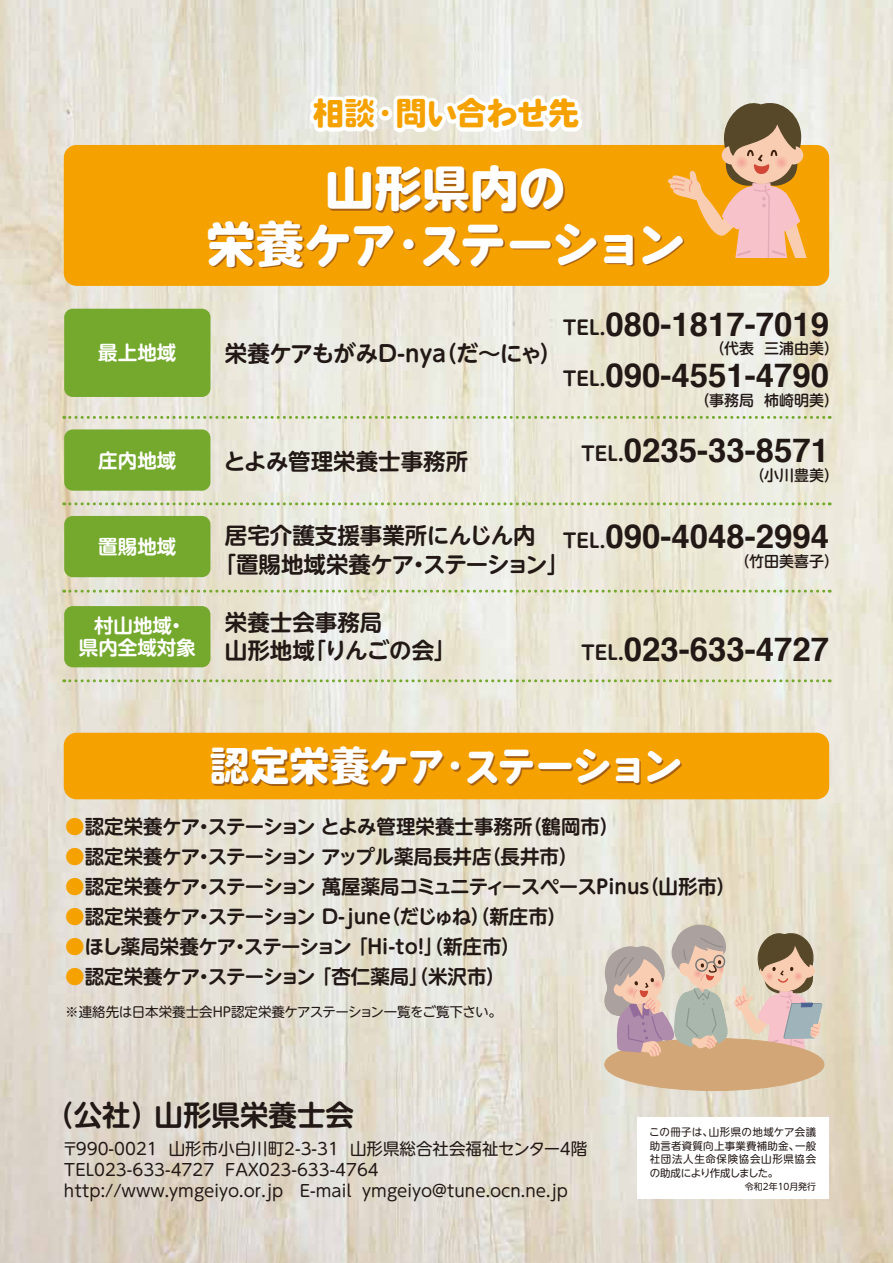
<style>
.page{position:relative;width:893px;height:1263px;background:#fff}
.page>*{position:absolute;margin:0;border:0;box-sizing:border-box;transform-origin:0 0}
.t1{font:700 49.5px/55.5px "VDL V7 Maru Gothic Extra";letter-spacing:-.045em;color:#fff;text-align:center}
.t2{font:700 40.5px "VDL V7 Maru Gothic Extra";letter-spacing:-.065em;color:#fff}
.t3{font:700 33px "Helvetica";color:#221815}
.t4{font:700 31.5px "VDL V7 Maru Gothic Extra";letter-spacing:-.03em;color:#f5a200}
.t5{font:700 28.5px "UD Shin M Go Pr 6 N De";color:#221815}
.t6{font:700 22.5px/28.5px "UD Shin M Go Pr 6 N De";color:#221815}
.t7{font:700 19.5px "UD Shin M Go Pr 6 N De";letter-spacing:-.025em;color:#221815}
.t8{font:700 19.5px "UD Shin M Go Pr 6 N De";color:#221815}
.t9{font:700 19.5px/22.5px "UD Shin M Go Pr 6 N De";color:#fff;text-align:center}
.t10{font:16.5px/21px "UD Shin M Go Pr 6 N";color:#221815}
.t11{font:500 15px "UD Shin M Go Pr 6 N";color:#221815}
.t12{font:13.5px "UD Shin M Go Pr 6 N";letter-spacing:-.02em;color:#221815}
.t13{font:10.5px/13.5px "UD Shin M Go Pr 6 N";letter-spacing:.02em;color:#221815;text-align:justify}
.t14{font:9px "UD Shin M Go Pr 6 N";color:#221815}
.s1{font-family:"UD Shin M Go Pr 6 N De";font-size:19.5px}
.s2{color:#f5a200}
</style>
<div class="page">
<img style="left:0;top:0;width:893px;height:1263px">
<div style="left:64px;top:145px;width:765px;height:141px;background:#f5a200;border-radius:13px"></div>
<div style="left:64px;top:733px;width:765px;height:66px;background:#f5a200;border-radius:13px"></div>
<svg style="left:602px;top:921px;width:220px;height:171px;background:#cfb9a5"></svg>
<svg style="left:665px;top:101px;width:144px;height:157px"></svg>
<svg style="left:303px;top:55px;width:81px;height:90px"></svg>
<div style="left:378px;top:106px;width:14px;height:15px;border:8px solid #fff;border-radius:50%"></div>
<svg style="left:390px;top:27px;width:196px;height:118px"></svg>
<div style="left:64px;top:309px;width:146px;height:88px;background:#74a92d;border-radius:9px"></div>
<div style="left:64px;top:429px;width:146px;height:62px;background:#74a92d;border-radius:9px"></div>
<svg style="left:64px;top:416px;width:766px;height:3px;background:#bed09a"></svg>
<div style="left:64px;top:516px;width:146px;height:61px;background:#74a92d;border-radius:9px"></div>
<div style="left:64px;top:606px;width:146px;height:61px;background:#74a92d;border-radius:9px"></div>
<svg style="left:64px;top:502px;width:766px;height:3px;background:#c0d19e"></svg>
<svg style="left:64px;top:590px;width:766px;height:3px;background:#bfd09a"></svg>
<svg style="left:64px;top:679px;width:766px;height:3px;background:#bfcf9a"></svg>
<div style="left:637px;top:1118px;width:192px;height:81px;background:#fff"></div>
<h3 class="t4" style="left:313px;top:92px;width:268px">相談・問い合わせ先</h3>
<h1 class="t1" style="left:206px;top:158px;width:481px">山形県内の<br>栄養ケア・ステーション</h1>
<p class="t9" style="left:98px;top:340px;width:79px">最上地域</p>
<p class="t6" style="left:225px;top:338px;width:339px">栄養ケアもがみD-nya（だ～にゃ）</p>
<p class="t9" style="left:98px;top:448px;width:80px">庄内地域</p>
<p class="t6" style="left:224px;top:446px;width:246px">とよみ管理栄養士事務所</p>
<h3 class="t3" style="left:563px;top:297px;width:268px"><span class="s1">TEL.</span>080-1817-7019</h3>
<p class="t11" style="left:710px;top:336px;width:130px">（代表 三浦由美）</p>
<h3 class="t3" style="left:563px;top:349px;width:268px"><span class="s1">TEL.</span>090-4551-4790</h3>
<p class="t11" style="left:695px;top:387px;width:145px">（事務局 柿崎明美）</p>
<h3 class="t3" style="left:581px;top:424px;width:250px"><span class="s1">TEL.</span>0235-33-8571</h3>
<p class="t11" style="left:750px;top:462px;width:90px">（小川豊美）</p>
<p class="t9" style="left:98px;top:534px;width:79px">置賜地域</p>
<p class="t6" style="left:214px;top:520px;width:357px;text-indent:11px">居宅介護支援事業所にんじん内<br>「置賜地域栄養ケア・ステーション」</p>
<h3 class="t3" style="left:563px;top:510px;width:268px"><span class="s1">TEL.</span>090-4048-2994</h3>
<p class="t11" style="left:735px;top:549px;width:105px">（竹田美喜子）</p>
<p class="t9" style="left:79px;top:613px;width:119px">村山地域・<br>県内全域対象</p>
<p class="t6" style="left:225px;top:606px;width:233px">栄養士会事務局<br>山形地域「りんごの会」</p>
<h3 class="t3" style="left:581px;top:623px;width:250px"><span class="s1">TEL.</span>023-633-4727</h3>
<h2 class="t2" style="left:209px;top:738px;width:475px">認定栄養ケア・ステーション</h2>
<p class="t8" style="left:65px;top:809px;width:555px"><span class="s2">●</span>認定栄養ケア・ステーション とよみ管理栄養士事務所（鶴岡市）</p>
<p class="t7" style="left:65px;top:839px;width:514px"><span class="s2">●</span>認定栄養ケア・ステーション アップル薬局長井店（長井市）</p>
<p class="t7" style="left:65px;top:869px;width:672px"><span class="s2">●</span>認定栄養ケア・ステーション 萬屋薬局コミュニティースペースPinus（山形市）</p>
<p class="t7" style="left:65px;top:899px;width:503px"><span class="s2">●</span>認定栄養ケア・ステーション D-june（だじゅね）（新庄市）</p>
<p class="t7" style="left:65px;top:929px;width:457px"><span class="s2">●</span>ほし薬局栄養ケア・ステーション 「Hi-to!」（新庄市）</p>
<p class="t8" style="left:65px;top:959px;width:442px"><span class="s2">●</span>認定栄養ケア・ステーション 「杏仁薬局」（米沢市）</p>
<p class="t12" style="left:65px;top:1001px;width:438px">※連絡先は日本栄養士会HP認定栄養ケアステーション一覧をご覧下さい。</p>
<h3 class="t5" style="left:45px;top:1091px;width:310px">（公社）山形県栄養士会</h3>
<p class="t10" style="left:62px;top:1138px;width:527px">〒990-0021 山形市小白川町2-3-31 山形県総合社会福祉センター4階<br>TEL023-633-4727 FAX023-633-4764 http://www.ymgeiyo.or.jp　E-mail ymgeiyo@tune.ocn.ne.jp</p>
<p class="t13" style="left:649px;top:1125px;width:168px">この冊子は、山形県の地域ケア会議助言者資質向上事業費補助金、一般社団法人生命保険協会山形県協会の助成により作成しました。</p>
<p class="t14" style="left:745px;top:1179px;width:73px">令和2年10月発行</p>
</div>
